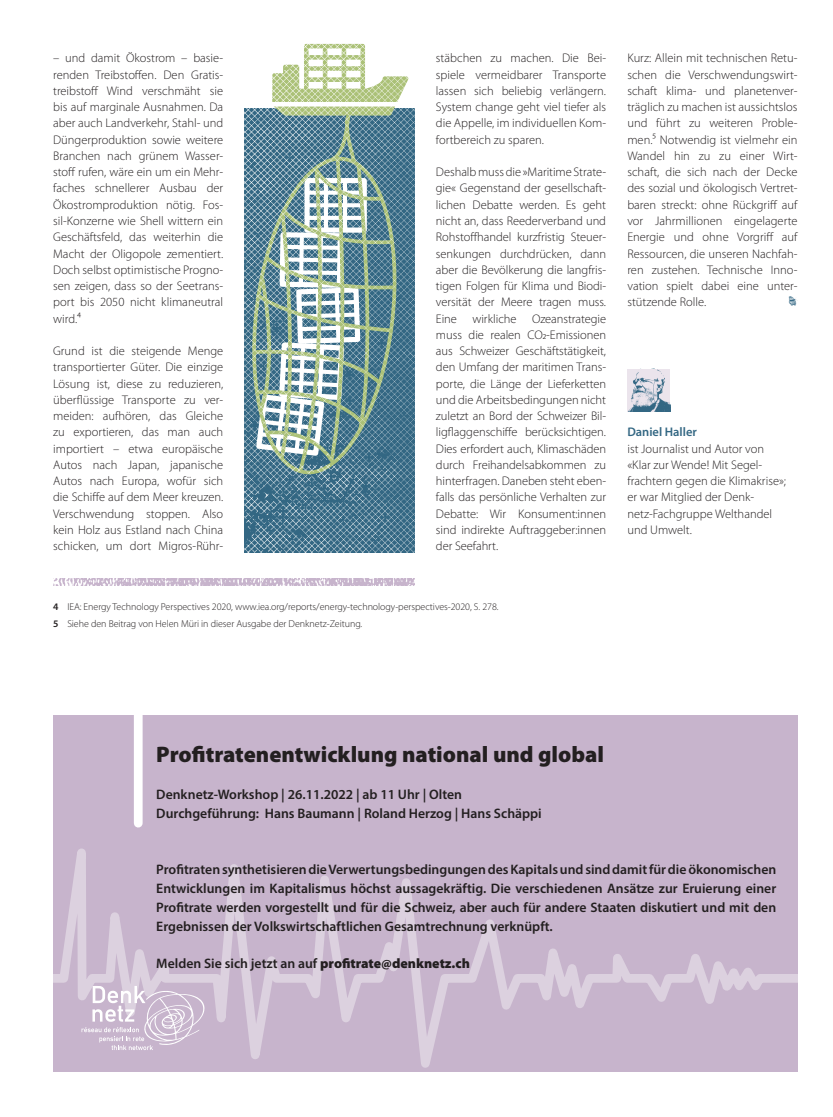
<style>
.page{position:relative;width:833px;height:1117px;background:#fff}
.page>*{position:absolute;margin:0;border:0;box-sizing:border-box;transform-origin:0 0}
.t1{font:900 22.5px "Myriad Pro";color:#231f20}
.t2{font:600 13.75px/18.8px "Myriad Pro";color:#231f20}
.t3{font:300 12.5px/16.2px "Myriad Pro";color:#231f20;text-align:justify}
.t4{font:600 12.5px "Myriad Pro";color:#336783}
.t5{font:300 10px/17.2px "Myriad Pro";letter-spacing:-.005em;color:#231f20}
.s1{font-weight:600}
.s2{font-weight:900}
</style>
<div class="page">
<img style="left:627px;top:369px;width:43px;height:42px">
<div style="left:53px;top:715px;width:744px;height:356px;background:#c7b4cc"></div>
<svg style="left:53px;top:823px;width:744px;height:245px"></svg>
<div style="left:134px;top:706px;width:9px;height:117px;background:#fff"></div>
<svg style="left:53px;top:985px;width:152px;height:64px"></svg>
<img style="left:53px;top:578px;width:362px;height:7px">
<img style="left:244px;top:43px;width:171px;height:510px">
<p class="t3" style="left:53px;top:50px;width:172px">– und damit Ökostrom – basie&shy;renden Treibstoffen. Den Gratis&shy;treibstoff Wind verschmäht sie bis auf marginale Ausnahmen. Da aber auch Landverkehr, Stahl- und Düngerproduktion sowie weitere Branchen nach grünem Wasser&shy;stoff rufen, wäre ein um ein Mehr&shy;faches schnellerer Ausbau der Ökostromproduktion nötig. Fos&shy;sil-Konzerne wie Shell wittern ein Geschäftsfeld, das weiterhin die Macht der Oligopole zementiert.<br>Doch selbst optimistische Progno&shy;sen zeigen, dass so der Seetrans&shy;port bis 2050 nicht klimaneutral wird.⁴</p>
<p class="t3" style="left:53px;top:342px;width:172px">Grund ist die steigende Menge transportierter Güter. Die einzige Lösung ist, diese zu reduzieren, überflüssige Transporte zu ver&shy;meiden: aufhören, das Gleiche zu exportieren, das man auch importiert – etwa europäische Autos nach Japan, japanische Autos nach Europa, wofür sich die Schiffe auf dem Meer kreuzen.<br>Verschwendung stoppen. Also kein Holz aus Estland nach China schicken, um dort Migros-Rühr-</p>
<p class="t3" style="left:436px;top:50px;width:172px">stäbchen zu machen. Die Bei&shy;spiele vermeidbarer Transporte lassen sich beliebig verlängern.<br>System change geht viel tiefer als die Appelle, im individuellen Kom&shy;fortbereich zu sparen.</p>
<p class="t3" style="left:436px;top:164px;width:172px">Deshalb muss die »Maritime Strate&shy;gie« Gegenstand der gesellschaft&shy;lichen Debatte werden. Es geht nicht an, dass Reederverband und Rohstoffhandel kurzfristig Steuer&shy;senkungen durchdrücken, dann aber die Bevölkerung die langfris&shy;tigen Folgen für Klima und Biodi&shy;versität der Meere tragen muss.<br>Eine wirkliche Ozeanstrategie muss die realen CO2-Emissionen aus Schweizer Geschäftstätigkeit, den Umfang der maritimen Trans&shy;porte, die Länge der Lieferketten und die Arbeitsbedingungen nicht zuletzt an Bord der Schweizer Bil&shy;ligflaggenschiffe berücksichtigen.<br>Dies erfordert auch, Klimaschäden durch Freihandelsabkommen zu hinterfragen. Daneben steht eben&shy;falls das persönliche Verhalten zur Debatte: Wir Konsument:innen sind indirekte Auftraggeber:innen der Seefahrt.</p>
<p class="t5" style="left:53px;top:597px;width:447px"><span class="s1">4</span> IEA: Energy Technology Perspectives 2020, www.iea.org/reports/energy-technology-perspectives-2020, S. 278.<br><span class="s1">5</span> Siehe den Beitrag von Helen Müri in dieser Ausgabe der Denknetz-Zeitung.</p>
<p class="t3" style="left:627px;top:50px;width:172px">Kurz: Allein mit technischen Retu&shy;schen die Verschwendungswirt&shy;schaft klima- und planetenver&shy;träglich zu machen ist aussichtslos und führt zu weiteren Proble&shy;men.⁵ Notwendig ist vielmehr ein Wandel hin zu zu einer Wirt&shy;schaft, die sich nach der Decke des sozial und ökologisch Vertret&shy;baren streckt: ohne Rückgriff auf vor Jahrmillionen eingelagerte Energie und ohne Vorgriff auf Ressourcen, die unseren Nachfah&shy;ren zustehen. Technische Inno&shy;vation spielt dabei eine unter&shy;stützende Rolle.</p>
<p class="t4" style="left:627px;top:424px;width:71px">Daniel Haller</p>
<p class="t3" style="left:627px;top:440px;width:160px;text-align:left">ist Journalist und Autor von «Klar zur Wende! Mit Segel&shy;frachtern gegen die Klimakrise»; er war Mitglied der Denk&shy;netz-Fachgruppe Welthandel und Umwelt.</p>
<h1 class="t1" style="left:156px;top:738px;width:449px">Profitratenentwicklung national und global</h1>
<p class="t2" style="left:156px;top:784px;width:387px">Denknetz-Workshop | 26.11.2022 | ab 11 Uhr | Olten<br>Durchgeführung: Hans Baumann | Roland Herzog | Hans Schäppi</p>
<p class="t2" style="left:156px;top:859px;width:621px;text-align:justify">Profitraten synthetisieren die Verwertungsbedingungen des Kapitals und sind damit für die ökonomischen Entwicklungen im Kapitalismus höchst aussagekräftig. Die verschiedenen Ansätze zur Eruierung einer Profitrate werden vorgestellt und für die Schweiz, aber auch für andere Staaten diskutiert und mit den Ergebnissen der Volkswirtschaftlichen Gesamtrechnung verknüpft.</p>
<p class="t2" style="left:156px;top:953px;width:315px">Melden Sie sich jetzt an auf <span class="s2">profitrate@denknetz.ch</span></p>
</div>
